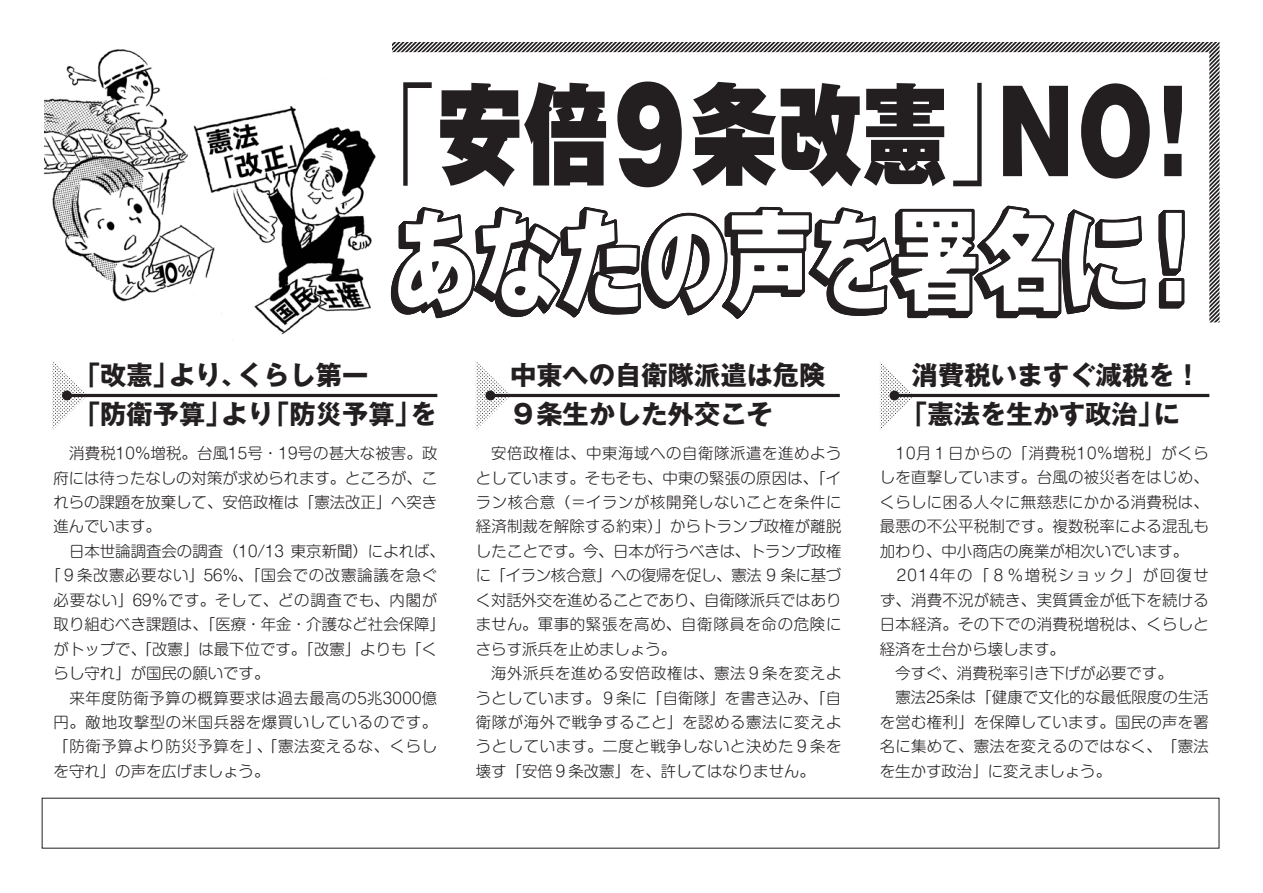
<style>
.page{position:relative;width:1263px;height:893px;background:#fff}
.page>*{position:absolute;margin:0;border:0;box-sizing:border-box;transform-origin:0 0}
.t1{font:900 110.1px "Gothic MB101 Pro";letter-spacing:.005em;color:#231f20;scale:.77 1}
.t2{font:900 110.1px "Gothic MB101 Pro";letter-spacing:-.015em;color:#fff;scale:.77 1}
.t3{font:700 26.25px/39.3px "Gothic MB101 Pro";color:#231f20}
.t4{font:300 15.45px/24.5px "Shin M Go Pro";letter-spacing:.015em;color:#231f20}
.t5{font:300 15.45px "Shin M Go Pro";letter-spacing:.035em;color:#231f20}
.t6{font:300 15.45px "Shin M Go Pro";letter-spacing:-.005em;color:#231f20}
.t7{font:300 15.45px "Shin M Go Pro";letter-spacing:.04em;color:#231f20}
.t8{font:300 15.45px "Shin M Go Pro";letter-spacing:.045em;color:#231f20}
.s1{font-weight:300}
.s2{font-size:122.4px}
</style>
<div class="page">
<svg style="left:52px;top:361px;width:35px;height:69px"></svg>
<hr style="left:66px;top:394px;width:371px;height:3px;background:#231f20">
<div style="left:62px;top:391px;width:10px;height:9px;background:#231f20;border-radius:50%"></div>
<hr style="left:893px;top:394px;width:316px;height:3px;background:#231f20">
<svg style="left:1148px;top:42px;width:71px;height:280px"></svg>
<svg style="left:389px;top:42px;width:759px;height:388px"></svg>
<svg style="left:1157px;top:208px;width:29px;height:102px"></svg>
<img style="left:45px;top:49px;width:331px;height:286px">
<h1 class="t1" style="left:351px;top:41px;width:1124px"><span class="s1">「</span>安倍<span class="s2">９</span>条改憲<span class="s1">」</span>ＮＯ！</h1>
<h1 class="t2" style="left:393px;top:167px;width:1070px">あなたの声を署名に！</h1>
<h2 class="t3" style="left:74px;top:352px;width:364px">「改憲」より、くらし第一<br>「防衛予算」より「防災予算」を</h2>
<h2 class="t3" style="left:510px;top:352px;width:343px">中東への自衛隊派遣は危険　<br>９条生かした外交こそ</h2>
<h2 class="t3" style="left:901px;top:352px;width:301px;text-indent:11px">消費税いますぐ減税を！「憲法を生かす政治」に</h2>
<p class="t4" style="left:69px;top:439px;width:370px">消費税10％増税。台風15号・19号の甚大な被害。政</p>
<p class="t6" style="left:54px;top:465px;width:385px">府には待ったなしの対策が求められます。ところが、こ</p>
<p class="t6" style="left:54px;top:490px;width:385px">れらの課題を放棄して、安倍政権は「憲法改正」へ突き</p>
<p class="t4" style="left:54px;top:513px;width:109px">進んでいます。</p>
<p class="t4" style="left:54px;top:537px;width:393px">　日本世論調査会の調査（10/13 東京新聞）によれば、</p>
<p class="t7" style="left:46px;top:563px;width:393px">「９条改憲必要ない」56％、「国会での改憲論議を急ぐ</p>
<p class="t8" style="left:54px;top:587px;width:385px">必要ない」69％です。そして、どの調査でも、内閣が</p>
<p class="t4" style="left:54px;top:610px;width:393px">取り組むべき課題は、「医療・年金・介護など社会保障」</p>
<p class="t4" style="left:54px;top:635px;width:385px">がトップで、「改憲」は最下位です。「改憲」よりも「く</p>
<p class="t4" style="left:54px;top:659px;width:217px">らし守れ」が国民の願いです。</p>
<p class="t5" style="left:54px;top:685px;width:385px">　来年度防衛予算の概算要求は過去最高の5兆3000億</p>
<p class="t7" style="left:54px;top:710px;width:385px">円。敵地攻撃型の米国兵器を爆買いしているのです。</p>
<p class="t5" style="left:54px;top:734px;width:385px">「防衛予算より防災予算を」、「憲法変えるな、くらし</p>
<p class="t4" style="left:54px;top:757px;width:217px">を守れ」の声を広げましょう。</p>
<p class="t4" style="left:476px;top:439px;width:367px">　安倍政権は、中東海域への自衛隊派遣を進めようとしています。そもそも、中東の緊張の原因は、「イラン核合意（＝イランが核開発しないことを条件に経済制裁を解除する約束）」からトランプ政権が離脱したことです。今、日本が行うべきは、トランプ政権に「イラン核合意」への復帰を促し、憲法 9 条に基づく対話外交を進めることであり、自衛隊派兵ではありません。軍事的緊張を高め、自衛隊員を命の危険にさらす派兵を止めましょう。<br>　海外派兵を進める安倍政権は、憲法９条を変えようとしています。９条に「自衛隊」を書き込み、「自衛隊が海外で戦争すること」を認める憲法に変えようとしています。二度と戦争しないと決めた９条を壊す「安倍９条改憲」を、許してはなりません。</p>
<p class="t4" style="left:880px;top:439px;width:331px">　10月１日からの「消費税10％増税」がくらしを直撃しています。台風の被災者をはじめ、くらしに困る人々に無慈悲にかかる消費税は、最悪の不公平税制です。複数税率による混乱も加わり、中小商店の廃業が相次いでいます。　2014年の「８％増税ショック」が回復せず、消費不況が続き、実質賃金が低下を続ける日本経済。その下での消費税増税は、くらしと経済を土台から壊します。<br>　今すぐ、消費税率引き下げが必要です。<br>　憲法25条は「健康で文化的な最低限度の生活を営む権利」を保障しています。国民の声を署名に集めて、憲法を変えるのではなく、「憲法を生かす政治」に変えましょう。</p>
</div>
